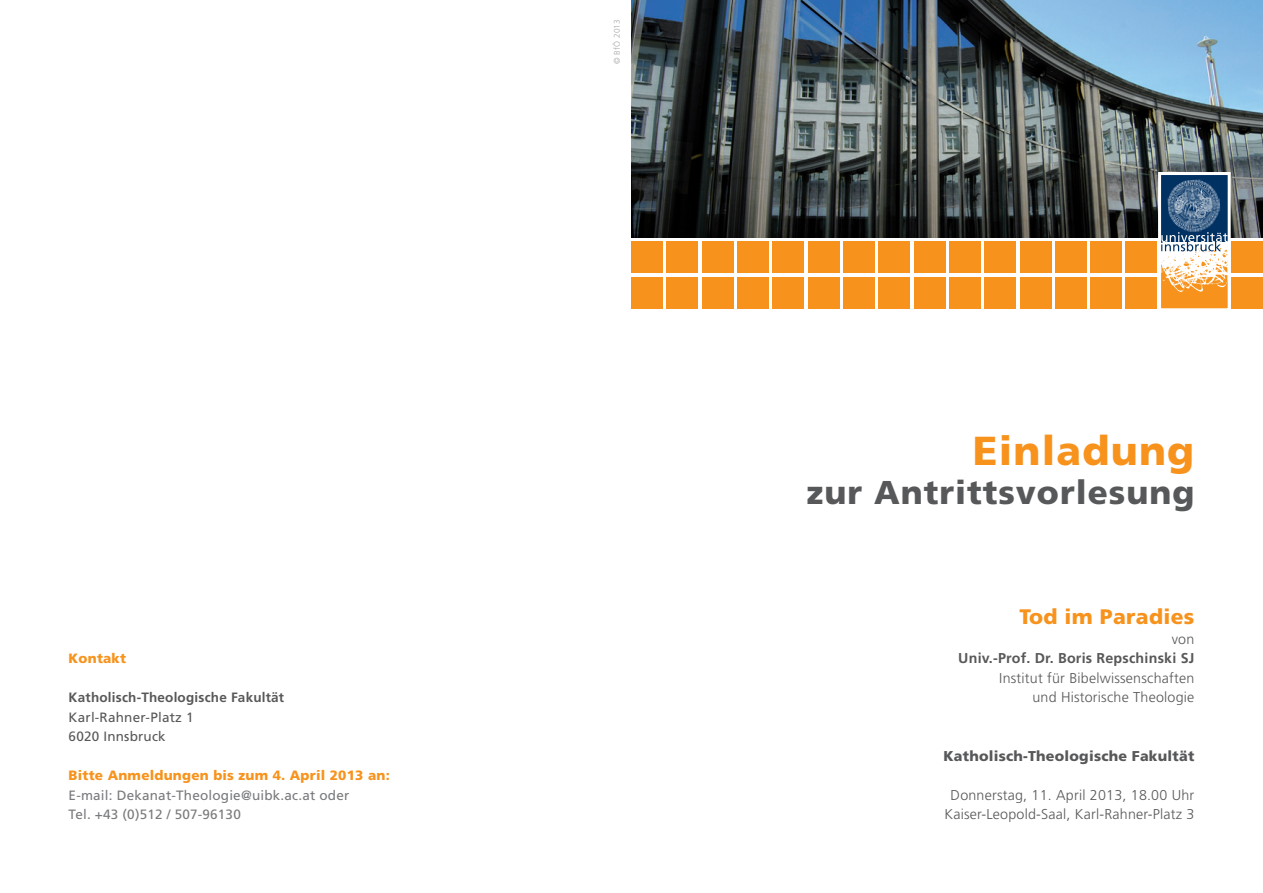
<style>
.page{position:relative;width:1263px;height:893px;background:#fff}
.page>*{position:absolute;margin:0;border:0;box-sizing:border-box;transform-origin:0 0}
.t1{font:900 40.5px "Frutiger";letter-spacing:.03em;color:#f7931d}
.t2{font:900 33px "Frutiger";letter-spacing:.03em;color:#57585a}
.t3{font:900 21px "Frutiger";letter-spacing:.015em;color:#f7931d}
.t4{font:300 14.25px/19.5px "Frutiger";letter-spacing:.015em;color:#57585a;text-align:right}
.t5{font:700 14.25px "Frutiger";letter-spacing:.015em;color:#57585a}
.t6{font:900 14.25px "Frutiger";letter-spacing:.015em;color:#57585a}
.t7{font:13.5px/19.5px "Frutiger";letter-spacing:.015em;color:#787a7d}
.t8{font:900 13.5px "Frutiger";letter-spacing:.015em;color:#f7931d}
.t9{font:700 13.5px "Frutiger";letter-spacing:.015em;color:#57585a}
.t10{font:13.5px/19.5px "Frutiger";letter-spacing:.015em;color:#57585a}
.t11{font:300 8.25px "Frutiger";letter-spacing:.03em;color:#a8a9ad}
</style>
<div class="page">
<div style="left:1126px;top:277px;width:31px;height:31px;background:#f7931d"></div>
<div style="left:1090px;top:277px;width:32px;height:31px;background:#f7931d"></div>
<div style="left:1055px;top:277px;width:31px;height:31px;background:#f7931d"></div>
<div style="left:1020px;top:277px;width:31px;height:31px;background:#f7931d"></div>
<div style="left:984px;top:277px;width:32px;height:31px;background:#f7931d"></div>
<div style="left:949px;top:277px;width:31px;height:31px;background:#f7931d"></div>
<div style="left:879px;top:277px;width:31px;height:31px;background:#f7931d"></div>
<div style="left:843px;top:277px;width:32px;height:31px;background:#f7931d"></div>
<div style="left:914px;top:277px;width:31px;height:31px;background:#f7931d"></div>
<div style="left:1232px;top:277px;width:31px;height:31px;background:#f7931d"></div>
<div style="left:1232px;top:242px;width:31px;height:31px;background:#f7931d"></div>
<div style="left:1126px;top:242px;width:31px;height:31px;background:#f7931d"></div>
<div style="left:1090px;top:242px;width:32px;height:31px;background:#f7931d"></div>
<div style="left:1055px;top:242px;width:31px;height:31px;background:#f7931d"></div>
<div style="left:1020px;top:242px;width:31px;height:31px;background:#f7931d"></div>
<div style="left:984px;top:242px;width:32px;height:31px;background:#f7931d"></div>
<div style="left:949px;top:242px;width:31px;height:31px;background:#f7931d"></div>
<div style="left:879px;top:242px;width:31px;height:31px;background:#f7931d"></div>
<div style="left:843px;top:242px;width:32px;height:31px;background:#f7931d"></div>
<div style="left:914px;top:242px;width:31px;height:31px;background:#f7931d"></div>
<div style="left:808px;top:277px;width:31px;height:31px;background:#f7931d"></div>
<div style="left:773px;top:277px;width:31px;height:31px;background:#f7931d"></div>
<div style="left:737px;top:277px;width:32px;height:31px;background:#f7931d"></div>
<div style="left:702px;top:277px;width:31px;height:31px;background:#f7931d"></div>
<div style="left:667px;top:277px;width:31px;height:31px;background:#f7931d"></div>
<div style="left:631px;top:277px;width:32px;height:31px;background:#f7931d"></div>
<div style="left:808px;top:242px;width:31px;height:31px;background:#f7931d"></div>
<div style="left:773px;top:242px;width:31px;height:31px;background:#f7931d"></div>
<div style="left:737px;top:242px;width:32px;height:31px;background:#f7931d"></div>
<div style="left:702px;top:242px;width:31px;height:31px;background:#f7931d"></div>
<div style="left:667px;top:242px;width:31px;height:31px;background:#f7931d"></div>
<div style="left:631px;top:242px;width:32px;height:31px;background:#f7931d"></div>
<img style="left:631px;top:0;width:632px;height:238px">
<svg style="left:1156px;top:171px;width:76px;height:138px"></svg>
<p class="t8" style="left:69px;top:651px;width:59px">Kontakt</p>
<p class="t9" style="left:69px;top:690px;width:217px">Katholisch-Theologische Fakultät</p>
<p class="t10" style="left:69px;top:707px;width:126px">Karl-Rahner-Platz 1<br>6020 Innsbruck</p>
<p class="t8" style="left:69px;top:768px;width:323px">Bitte Anmeldungen bis zum 4. April 2013 an:</p>
<p class="t7" style="left:69px;top:785px;width:282px">E-mail: Dekanat-Theologie@uibk.ac.at oder<br>Tel. +43 (0)512 / 507-96130</p>
<p class="t11" style="left:612px;top:64px;width:47px;rotate:-90deg">© BfÖ 2013</p>
<h1 class="t1" style="left:973px;top:426px;width:223px">Einladung</h1>
<h2 class="t2" style="left:807px;top:473px;width:389px">zur Antrittsvorlesung</h2>
<h3 class="t3" style="left:1019px;top:604px;width:176px">Tod im Paradies</h3>
<p class="t4" style="left:1172px;top:629px;width:24px">von</p>
<p class="t5" style="left:958px;top:650px;width:238px">Univ.-Prof. Dr. Boris Repschinski SJ</p>
<p class="t4" style="left:999px;top:668px;width:197px">Institut für Bibelwissenschaften und Historische Theologie</p>
<p class="t6" style="left:943px;top:747px;width:252px">Katholisch-Theologische Fakultät</p>
<p class="t4" style="left:944px;top:785px;width:251px;text-align:center">Donnerstag, 11. April 2013, 18.00 Uhr<br>Kaiser-Leopold-Saal, Karl-Rahner-Platz 3</p>
</div>
